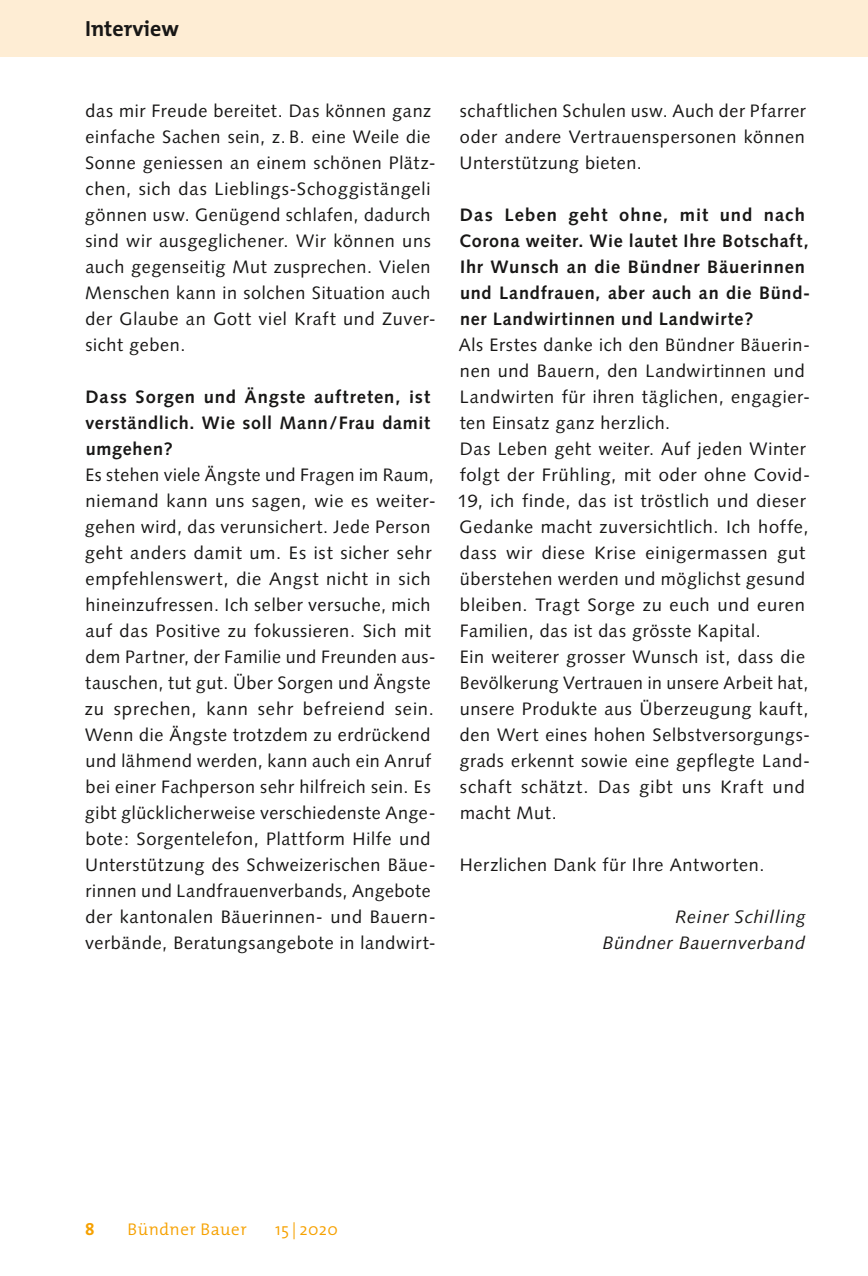
<style>
.page{position:relative;width:868px;height:1276px;background:#fff}
.page>*{position:absolute;margin:0;border:0;box-sizing:border-box;transform-origin:0 0}
._00_Rubriktitel_link{font:700 22px "The Mix";color:#181716}
._02_Grundschrift{font:18px/26px "Syntax LT Std";letter-spacing:.035em;color:#181716}
._02_Grundschrift-2{font:700 18px/26px "Syntax LT Std";letter-spacing:.04em;color:#181716;text-align:justify}
._05_Autor_Textende{font:italic 18px "Syntax LT Std";letter-spacing:.035em;color:#181716}
._09_Tabelle_Titel{font:300 17px "The Mix";letter-spacing:.025em;color:#f6a100}
._09_Tabelle_Titel-2{font:700 17px "The Mix";color:#f6a100}
</style>
<div class="page">
<div style="left:0;top:0;width:867px;height:57px;background:#feedd4"></div>
<p class="_00_Rubriktitel_link" style="left:85px;top:10px;width:95px">Interview</p>
<p class="_02_Grundschrift" style="left:85px;top:98px;width:352px">das mir Freude bereitet. Das können ganz einfache Sachen sein, z. B. eine Weile die Sonne geniessen an einem schönen Plätz&shy;chen, sich das Lieblings-Schoggistängeli gönnen usw. Genügend schlafen, dadurch sind wir ausgeglichener. Wir können uns auch gegenseitig Mut zusprechen. Vielen Menschen kann in solchen Situation auch der Glaube an Gott viel Kraft und Zuver&shy;sicht geben.</p>
<p class="_02_Grundschrift-2" style="left:85px;top:384px;width:346px">Dass Sorgen und Ängste auftreten, ist verständlich. Wie soll Mann/Frau damit umgehen?</p>
<p class="_02_Grundschrift" style="left:85px;top:462px;width:352px">Es stehen viele Ängste und Fragen im Raum, niemand kann uns sagen, wie es weiter&shy;gehen wird, das verunsichert. Jede Person geht anders damit um. Es ist sicher sehr empfehlenswert, die Angst nicht in sich hineinzufressen. Ich selber versuche, mich auf das Positive zu fokussieren. Sich mit dem Partner, der Familie und Freunden aus&shy;tauschen, tut gut. Über Sorgen und Ängste zu sprechen, kann sehr befreiend sein.<br>Wenn die Ängste trotzdem zu erdrückend und lähmend werden, kann auch ein Anruf bei einer Fachperson sehr hilfreich sein. Es gibt glücklicherweise verschiedenste Ange&shy;bote: Sorgentelefon, Plattform Hilfe und Unterstützung des Schweizerischen Bäue&shy;rinnen und Landfrauenverbands, Angebote der kantonalen Bäuerinnen- und Bauern&shy;verbände, Beratungsangebote in landwirt-</p>
<p class="_02_Grundschrift" style="left:459px;top:98px;width:348px;text-align:justify">schaftlichen Schulen usw. Auch der Pfarrer oder andere Vertrauenspersonen können Unterstützung bieten.</p>
<p class="_02_Grundschrift-2" style="left:459px;top:202px;width:352px;text-align:left">Das Leben geht ohne, mit und nach Corona weiter. Wie lautet Ihre Botschaft, Ihr Wunsch an die Bündner Bäuerinnen und Landfrauen, aber auch an die Bünd&shy;ner Landwirtinnen und Landwirte?</p>
<p class="_02_Grundschrift" style="left:458px;top:332px;width:353px">Als Erstes danke ich den Bündner Bäuerin&shy;nen und Bauern, den Landwirtinnen und Landwirten für ihren täglichen, engagier&shy;ten Einsatz ganz herzlich.</p>
<p class="_02_Grundschrift" style="left:457px;top:436px;width:354px">Das Leben geht weiter. Auf jeden Winter folgt der Frühling, mit oder ohne Covid-19, ich finde, das ist tröstlich und dieser Gedanke macht zuversichtlich. Ich hoffe, dass wir diese Krise einigermassen gut überstehen werden und möglichst gesund bleiben. Tragt Sorge zu euch und euren Familien, das ist das grösste Kapital.</p>
<p class="_02_Grundschrift" style="left:459px;top:644px;width:352px">Ein weiterer grosser Wunsch ist, dass die Bevölkerung Vertrauen in unsere Arbeit hat, unsere Produkte aus Überzeugung kauft, den Wert eines hohen Selbstversorgungs&shy;grads erkennt sowie eine gepflegte Land&shy;schaft schätzt. Das gibt uns Kraft und macht Mut.</p>
<p class="_02_Grundschrift" style="left:459px;top:852px;width:306px">Herzlichen Dank für Ihre Antworten.</p>
<p class="_05_Autor_Textende" style="left:675px;top:906px;width:131px">Reiner Schilling</p>
<p class="_05_Autor_Textende" style="left:602px;top:932px;width:204px">Bündner Bauernverband</p>
<p class="_09_Tabelle_Titel-2" style="left:85px;top:1215px;width:11px">8</p>
<p class="_09_Tabelle_Titel" style="left:128px;top:1215px;width:121px">Bündner Bauer</p>
<p class="_09_Tabelle_Titel" style="left:275px;top:1215px;width:64px">15 | 2020</p>
</div>
